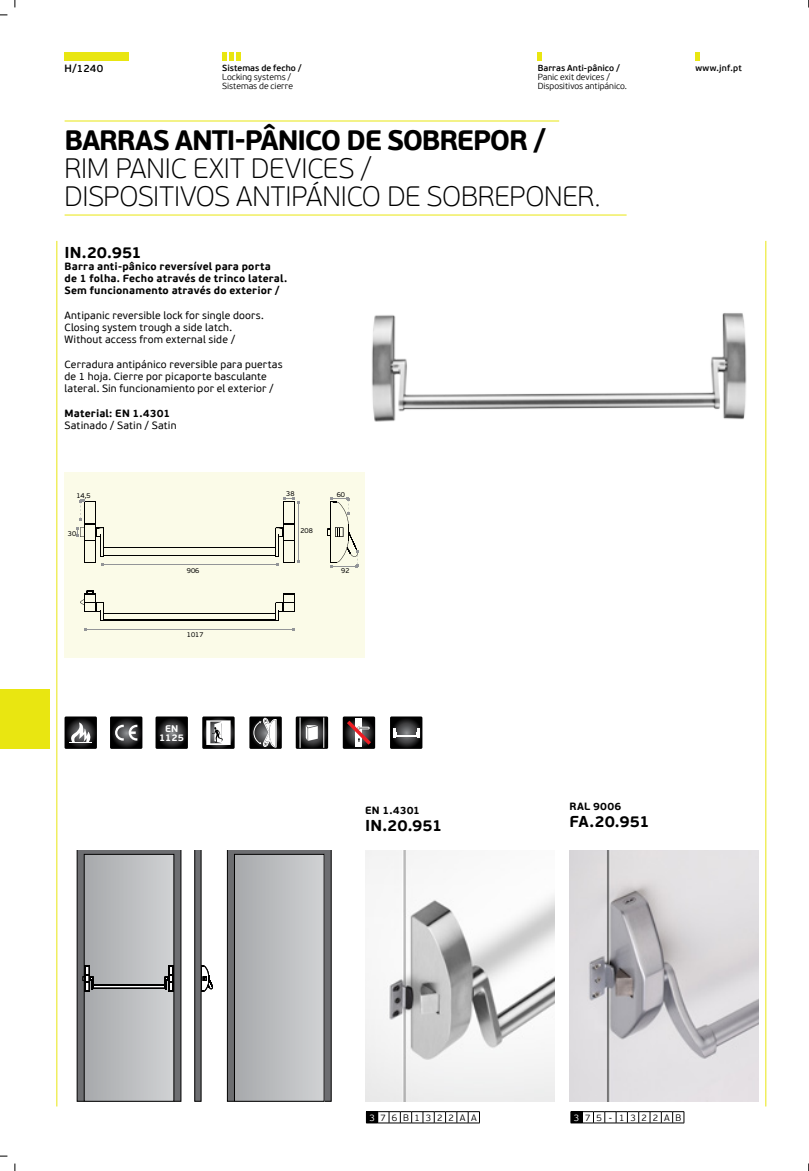
<style>
.page{position:relative;width:809px;height:1171px;background:#fff}
.page>*{position:absolute;margin:0;border:0;box-sizing:border-box;transform-origin:0 0}
.t1{font:100 28px "PF Beau Sans Pro";letter-spacing:-.01em;color:#000}
.t2{font:700 28px "PF Beau Sans Pro";letter-spacing:-.045em;color:#000}
.REF{font:700 15.75px "PF Beau Sans Pro";letter-spacing:-.005em;color:#000}
.t3{font:10.5px/12.2px "PF Beau Sans Pro";letter-spacing:.015em;color:#000}
.REF-2{font:700 10.5px "PF Beau Sans Pro";letter-spacing:.015em;color:#000}
.t4{font:600 10.5px "PF Beau Sans Pro";color:#000}
.Paragraph_Style_2{font:700 9.62px "PF Beau Sans Pro";letter-spacing:-.01em;color:#fff}
.t5{font:300 9.28px "PF Beau Sans Pro";color:#000}
.t6{font:300 9.28px "PF Beau Sans Pro";color:#fff}
.t7{font:300 8.75px "PF Beau Sans Pro";letter-spacing:-.005em;color:#000}
.t8{font:600 8.75px "PF Beau Sans Pro";color:#000}
.t9{font:7px "PF Beau Sans Pro";color:#000}
</style>
<div class="page">
<div style="left:695px;top:53px;width:5px;height:8px;background:#e9e611"></div>
<hr style="left:57px;top:241px;width:1px;height:865px;background:#e9e611">
<hr style="left:765px;top:241px;width:1px;height:865px;background:#e9e611">
<svg style="left:366px;top:1111px;width:114px;height:12px"></svg>
<svg style="left:570px;top:1111px;width:114px;height:12px"></svg>
<hr style="left:65px;top:121px;width:494px;height:1px;background:#e9e611">
<hr style="left:65px;top:215px;width:561px;height:1px;background:#e9e611">
<div style="left:222px;top:53px;width:5px;height:8px;background:#e9e611"></div>
<svg style="left:229px;top:53px;width:11px;height:8px"></svg>
<div style="left:537px;top:53px;width:5px;height:8px;background:#e9e611"></div>
<img style="left:569px;top:850px;width:190px;height:251px">
<img style="left:365px;top:850px;width:189px;height:251px">
<svg style="left:65px;top:716px;width:32px;height:33px"></svg>
<svg style="left:155px;top:716px;width:33px;height:33px"></svg>
<svg style="left:202px;top:716px;width:33px;height:33px"></svg>
<svg style="left:296px;top:716px;width:32px;height:33px"></svg>
<svg style="left:390px;top:716px;width:32px;height:33px"></svg>
<svg style="left:249px;top:716px;width:33px;height:33px"></svg>
<svg style="left:343px;top:716px;width:32px;height:33px"></svg>
<div style="left:0;top:690px;width:50px;height:59px;background:#e9e611"></div>
<img style="left:371px;top:313px;width:376px;height:109px">
<div style="left:64px;top:472px;width:301px;height:186px;background:#fbfbe8"></div>
<hr style="left:104px;top:555px;width:171px;height:1px;background:#000">
<hr style="left:104px;top:547px;width:171px;height:1px;background:#000">
<hr style="left:104px;top:613px;width:171px;height:1px;background:#000">
<hr style="left:104px;top:620px;width:171px;height:1px;background:#000">
<svg style="left:275px;top:593px;width:20px;height:28px"></svg>
<svg style="left:80px;top:591px;width:24px;height:30px"></svg>
<hr style="left:102px;top:565px;width:175px;height:1px;background:#939598">
<svg style="left:275px;top:497px;width:25px;height:69px"></svg>
<hr style="left:86px;top:629px;width:207px;height:1px;background:#939598">
<svg style="left:76px;top:499px;width:28px;height:67px"></svg>
<svg style="left:327px;top:497px;width:32px;height:71px"></svg>
<svg style="left:77px;top:850px;width:104px;height:251px;background:#a7a9ab"></svg>
<svg style="left:227px;top:850px;width:104px;height:251px;background:#626265"></svg>
<div style="left:234px;top:854px;width:90px;height:247px;background:linear-gradient(to right,#a7a9ab,#d0d1d3)"></div>
<div style="left:234px;top:854px;width:90px;height:247px;border:1px solid #000"></div>
<svg style="left:194px;top:850px;width:19px;height:251px"></svg>
<svg style="left:110px;top:716px;width:32px;height:33px"></svg>
<div style="left:64px;top:53px;width:65px;height:8px;background:#e9e611"></div>
<svg style="left:14px;top:0;width:2px;height:7px"></svg>
<svg style="left:0;top:14px;width:7px;height:2px"></svg>
<svg style="left:0;top:1155px;width:7px;height:2px"></svg>
<svg style="left:14px;top:1163px;width:2px;height:8px"></svg>
<p class="t4" style="left:64px;top:62px;width:40px">H/1240</p>
<p class="t8" style="left:222px;top:63px;width:81px">Sistemas de fecho /</p>
<p class="t7" style="left:222px;top:72px;width:70px">Locking systems /</p>
<p class="t7" style="left:222px;top:81px;width:72px">Sistemas de cierre</p>
<p class="t8" style="left:537px;top:63px;width:84px">Barras Anti-pânico /</p>
<p class="t7" style="left:537px;top:72px;width:74px">Panic exit devices /</p>
<p class="t7" style="left:537px;top:81px;width:91px">Dispositivos antipánico.</p>
<p class="t2" style="left:64px;top:123px;width:483px">BARRAS ANTI-PÂNICO DE SOBREPOR /</p>
<p class="t1" style="left:64px;top:152px;width:308px">RIM PANIC EXIT DEVICES /</p>
<p class="t1" style="left:64px;top:180px;width:537px">DISPOSITIVOS ANTIPÁNICO DE SOBREPONER.</p>
<p class="REF" style="left:65px;top:242px;width:79px">IN.20.951</p>
<p class="REF-2" style="left:65px;top:260px;width:208px">Barra anti-pânico reversível para porta</p>
<p class="REF-2" style="left:65px;top:272px;width:224px">de 1 folha. Fecho através de trinco lateral.</p>
<p class="REF-2" style="left:65px;top:284px;width:217px">Sem funcionamento através do exterior /</p>
<p class="t3" style="left:65px;top:309px;width:201px">Antipanic reversible lock for single doors.</p>
<p class="t3" style="left:65px;top:322px;width:169px">Closing system trough a side latch.</p>
<p class="t3" style="left:65px;top:334px;width:172px">Without access from external side /</p>
<p class="t3" style="left:65px;top:358px;width:219px">Cerradura antipánico reversible para puertas</p>
<p class="t3" style="left:65px;top:371px;width:211px">de 1 hoja. Cierre por picaporte basculante lateral. Sin funcionamiento por el exterior /</p>
<p class="REF-2" style="left:65px;top:407px;width:107px">Material: EN 1.4301</p>
<p class="t3" style="left:65px;top:420px;width:114px">Satinado / Satin / Satin</p>
<p class="t9" style="left:286px;top:489px;width:10px">38</p>
<p class="t9" style="left:76px;top:492px;width:16px">14,5</p>
<p class="t9" style="left:337px;top:490px;width:10px">60</p>
<p class="t9" style="left:68px;top:529px;width:10px">30</p>
<p class="t9" style="left:187px;top:566px;width:14px">906</p>
<p class="t9" style="left:187px;top:630px;width:18px">1017</p>
<p class="Paragraph_Style_2" style="left:165px;top:723px;width:14px">EN</p>
<p class="Paragraph_Style_2" style="left:159px;top:731px;width:26px">1125</p>
<p class="t9" style="left:300px;top:527px;width:14px">208</p>
<p class="t9" style="left:341px;top:567px;width:10px">92</p>
<p class="REF-2" style="left:365px;top:803px;width:57px">EN 1.4301</p>
<p class="REF" style="left:365px;top:816px;width:79px">IN.20.951</p>
<p class="REF-2" style="left:569px;top:799px;width:53px">RAL 9006</p>
<p class="REF" style="left:569px;top:812px;width:81px">FA.20.951</p>
<p class="t8" style="left:695px;top:63px;width:48px">www.jnf.pt</p>
<p class="t6" style="left:369px;top:1112px;width:7px">3</p>
<p class="t5" style="left:380px;top:1112px;width:7px">7</p>
<p class="t5" style="left:392px;top:1112px;width:7px">6</p>
<p class="t5" style="left:403px;top:1112px;width:7px">B</p>
<p class="t5" style="left:414px;top:1112px;width:7px">1</p>
<p class="t5" style="left:426px;top:1112px;width:7px">3</p>
<p class="t5" style="left:437px;top:1112px;width:7px">2</p>
<p class="t5" style="left:448px;top:1112px;width:7px">2</p>
<p class="t5" style="left:459px;top:1112px;width:7px">A</p>
<p class="t5" style="left:471px;top:1112px;width:7px">A</p>
<p class="t6" style="left:574px;top:1112px;width:7px">3</p>
<p class="t5" style="left:585px;top:1112px;width:7px">7</p>
<p class="t5" style="left:596px;top:1112px;width:7px">5</p>
<p class="t5" style="left:608px;top:1112px;width:5px">-</p>
<p class="t5" style="left:619px;top:1112px;width:7px">1</p>
<p class="t5" style="left:630px;top:1112px;width:7px">3</p>
<p class="t5" style="left:641px;top:1112px;width:7px">2</p>
<p class="t5" style="left:653px;top:1112px;width:7px">2</p>
<p class="t5" style="left:664px;top:1112px;width:7px">A</p>
<p class="t5" style="left:675px;top:1112px;width:7px">B</p>
</div>
